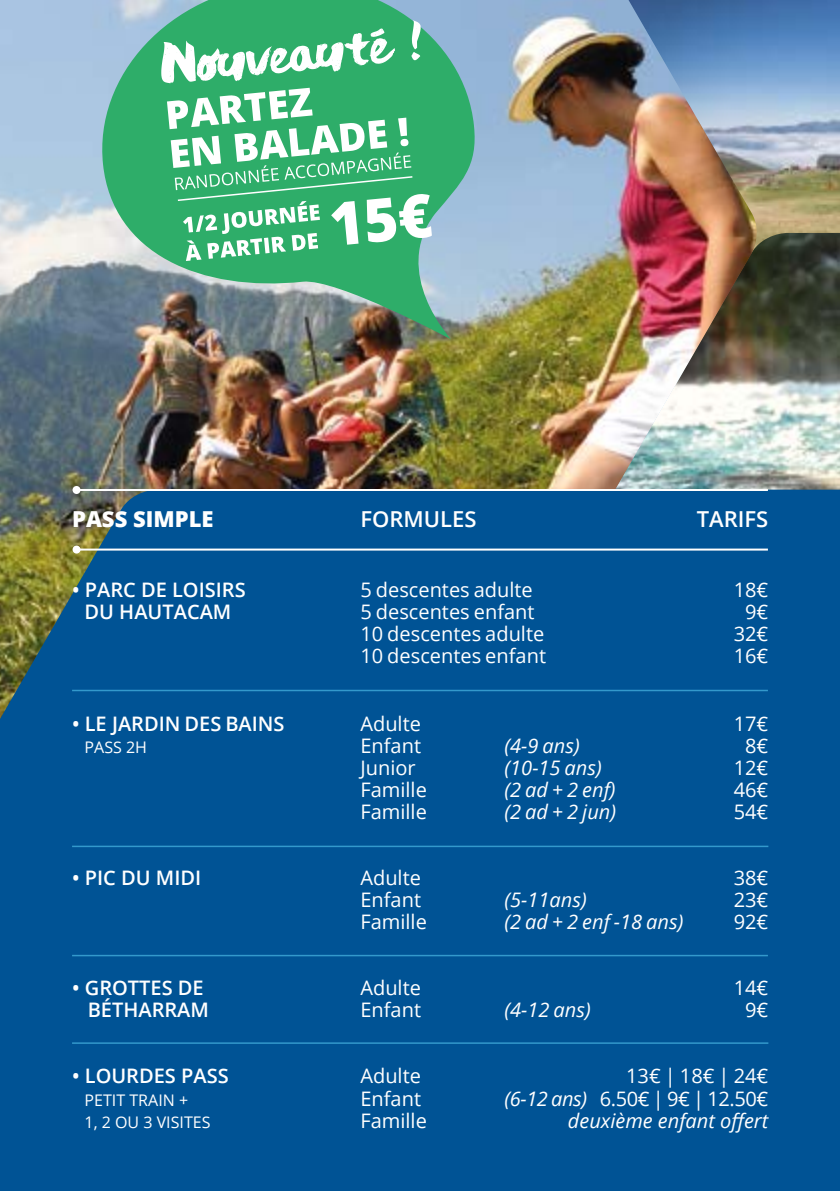
<style>
.page{position:relative;width:840px;height:1191px;background:#fff}
.page>*{position:absolute;margin:0;border:0;box-sizing:border-box;transform-origin:0 0}
.t1{font:600 22px "Open Sans";color:#fff}
.t2{font:800 22px "Open Sans";color:#fff}
.t3{font:20px "Open Sans";color:#fff}
.t4{font:italic 20px "Open Sans";color:#fff}
.t5{font:600 20px "Open Sans";color:#fff}
.t6{font:16px "Open Sans";color:#fff}
.s1{font-style:italic}
</style>
<div class="page">
<img style="left:763px;top:0;width:76px;height:233px">
<img style="left:763px;top:233px;width:76px;height:256px">
<img style="left:0;top:0;width:763px;height:489px">
<div style="left:0;top:489px;width:839px;height:702px;background:#005395"></div>
<hr style="left:76px;top:548px;width:691px;height:2px;background:#fff">
<div style="left:72px;top:545px;width:8px;height:8px;background:#fff;border-radius:50%"></div>
<hr style="left:76px;top:489px;width:691px;height:2px;background:#fff">
<div style="left:72px;top:486px;width:8px;height:8px;background:#fff;border-radius:50%"></div>
<svg style="left:94px;top:0;width:384px;height:339px;background:#6ca894"></svg>
<hr style="left:72px;top:689px;width:695px;height:2px;background:#39c">
<hr style="left:72px;top:845px;width:696px;height:2px;background:#39c">
<hr style="left:72px;top:954px;width:695px;height:2px;background:#39c">
<hr style="left:72px;top:1042px;width:696px;height:1px;background:#39c">
<svg style="left:161px;top:20px;width:270px;height:241px"></svg>
<p class="t2" style="left:72px;top:502px;width:143px">PASS SIMPLE</p>
<p class="t1" style="left:360px;top:504px;width:118px">FORMULES</p>
<p class="t1" style="left:696px;top:504px;width:73px">TARIFS</p>
<p class="t5" style="left:72px;top:576px;width:175px">• PARC DE LOISIRS</p>
<p class="t3" style="left:360px;top:576px;width:174px">5 descentes adulte</p>
<p class="t3" style="left:733px;top:576px;width:36px">18€</p>
<p class="t5" style="left:84px;top:598px;width:148px">DU HAUTACAM</p>
<p class="t3" style="left:360px;top:598px;width:176px">5 descentes enfant</p>
<p class="t3" style="left:744px;top:598px;width:25px">9€</p>
<p class="t3" style="left:360px;top:620px;width:185px">10 descentes adulte</p>
<p class="t3" style="left:733px;top:620px;width:36px">32€</p>
<p class="t3" style="left:360px;top:642px;width:187px">10 descentes enfant</p>
<p class="t3" style="left:733px;top:642px;width:36px">16€</p>
<p class="t5" style="left:72px;top:710px;width:214px">• LE JARDIN DES BAINS</p>
<p class="t3" style="left:360px;top:710px;width:62px">Adulte</p>
<p class="t3" style="left:733px;top:710px;width:36px">17€</p>
<p class="t6" style="left:84px;top:736px;width:64px">PASS 2H</p>
<p class="t3" style="left:360px;top:732px;width:62px">Enfant</p>
<p class="t4" style="left:504px;top:732px;width:77px">(4-9 ans)</p>
<p class="t3" style="left:744px;top:732px;width:25px">8€</p>
<p class="t3" style="left:360px;top:754px;width:57px">Junior</p>
<p class="t4" style="left:504px;top:754px;width:99px">(10-15 ans)</p>
<p class="t3" style="left:733px;top:754px;width:36px">12€</p>
<p class="t3" style="left:360px;top:776px;width:68px">Famille</p>
<p class="t4" style="left:504px;top:776px;width:112px">(2 ad + 2 enf)</p>
<p class="t3" style="left:733px;top:776px;width:36px">46€</p>
<p class="t3" style="left:360px;top:798px;width:68px">Famille</p>
<p class="t4" style="left:504px;top:798px;width:113px">(2 ad + 2 jun)</p>
<p class="t3" style="left:733px;top:798px;width:36px">54€</p>
<p class="t5" style="left:72px;top:864px;width:131px">• PIC DU MIDI</p>
<p class="t3" style="left:360px;top:864px;width:62px">Adulte</p>
<p class="t3" style="left:733px;top:864px;width:36px">38€</p>
<p class="t3" style="left:360px;top:886px;width:62px">Enfant</p>
<p class="t4" style="left:504px;top:886px;width:84px">(5-11ans)</p>
<p class="t3" style="left:733px;top:886px;width:36px">23€</p>
<p class="t3" style="left:360px;top:908px;width:68px">Famille</p>
<p class="t4" style="left:504px;top:908px;width:180px">(2 ad + 2 enf -18 ans)</p>
<p class="t3" style="left:733px;top:908px;width:36px">92€</p>
<p class="t5" style="left:72px;top:974px;width:133px">• GROTTES DE</p>
<p class="t3" style="left:360px;top:974px;width:62px">Adulte</p>
<p class="t3" style="left:733px;top:974px;width:36px">14€</p>
<p class="t5" style="left:88px;top:996px;width:123px">BÉTHARRAM</p>
<p class="t3" style="left:360px;top:996px;width:62px">Enfant</p>
<p class="t4" style="left:504px;top:996px;width:88px">(4-12 ans)</p>
<p class="t3" style="left:744px;top:996px;width:25px">9€</p>
<p class="t5" style="left:72px;top:1062px;width:158px">• LOURDES PASS</p>
<p class="t3" style="left:360px;top:1062px;width:62px">Adulte</p>
<p class="t3" style="left:625px;top:1062px;width:144px">13€ | 18€ | 24€</p>
<p class="t6" style="left:84px;top:1088px;width:105px">PETIT TRAIN +</p>
<p class="t3" style="left:360px;top:1084px;width:62px">Enfant</p>
<p class="t3" style="left:504px;top:1084px;width:265px"><span class="s1">(6-12 ans)</span> 6.50€ | 9€ | 12.50€</p>
<p class="t6" style="left:84px;top:1110px;width:127px">1, 2 OU 3 VISITES</p>
<p class="t3" style="left:360px;top:1106px;width:68px">Famille</p>
<p class="t4" style="left:567px;top:1106px;width:202px">deuxième enfant offert</p>
</div>
